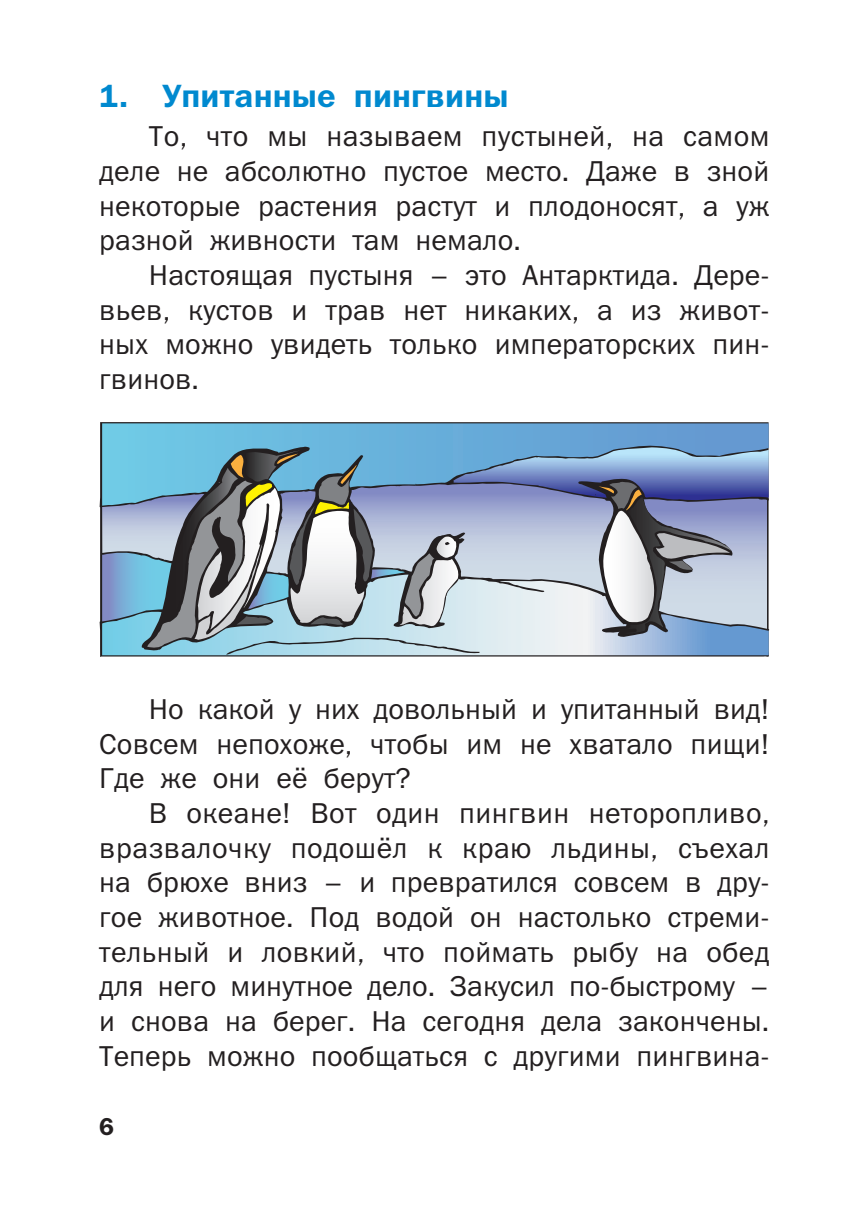
<style>
.page{position:relative;width:844px;height:1216px;background:#fff}
.page>*{position:absolute;margin:0;border:0;box-sizing:border-box;transform-origin:0 0}
.t1{font:32.38px "Franklin Gothic Demi ITC";letter-spacing:.005em;color:#0089cf}
.t2{font:28.88px/34.6px "Franklin Gothic Book ITC";letter-spacing:.005em;color:#231f20;text-align:justify}
.t3{font:24.5px "Franklin Gothic Demi ITC";color:#231f20}
</style>
<div class="page">
<svg style="left:102px;top:423px;width:666px;height:24px;background:#67acd7"></svg>
<svg style="left:102px;top:447px;width:666px;height:207px;background:#98adc1"></svg>
<p class="t1" style="left:99px;top:76px;width:411px">1. Упитанные пингвины</p>
<p class="t2" style="left:99px;top:123px;width:671px;text-indent:50px">То, что мы называем пустыней, на самом деле не абсолютно пустое место. Даже в зной некоторые растения растут и плодоносят, а уж разной живности там немало.</p>
<p class="t2" style="left:99px;top:261px;width:671px;text-indent:50px">Настоящая пустыня – это Антарктида. Дере&shy;вьев, кустов и трав нет никаких, а из живот&shy;ных можно увидеть только императорских пин&shy;гвинов.</p>
<p class="t2" style="left:99px;top:695px;width:671px;text-indent:50px">Но какой у них довольный и упитанный вид!<br>Совсем непохоже, чтобы им не хватало пищи!<br>Где же они её берут?</p>
<p class="t2" style="left:99px;top:799px;width:671px;text-indent:50px">В океане! Вот один пингвин неторопливо, вразвалочку подошёл к краю льдины, съехал на брюхе вниз – и превратился совсем в дру&shy;гое животное. Под водой он настолько стреми&shy;тельный и ловкий, что поймать рыбу на обед для него минутное дело. Закусил по-быстрому – и снова на берег. На сегодня дела закончены.<br>Теперь можно пообщаться с другими пингвина-</p>
<p class="t3" style="left:99px;top:1111px;width:16px">6</p>
</div>
